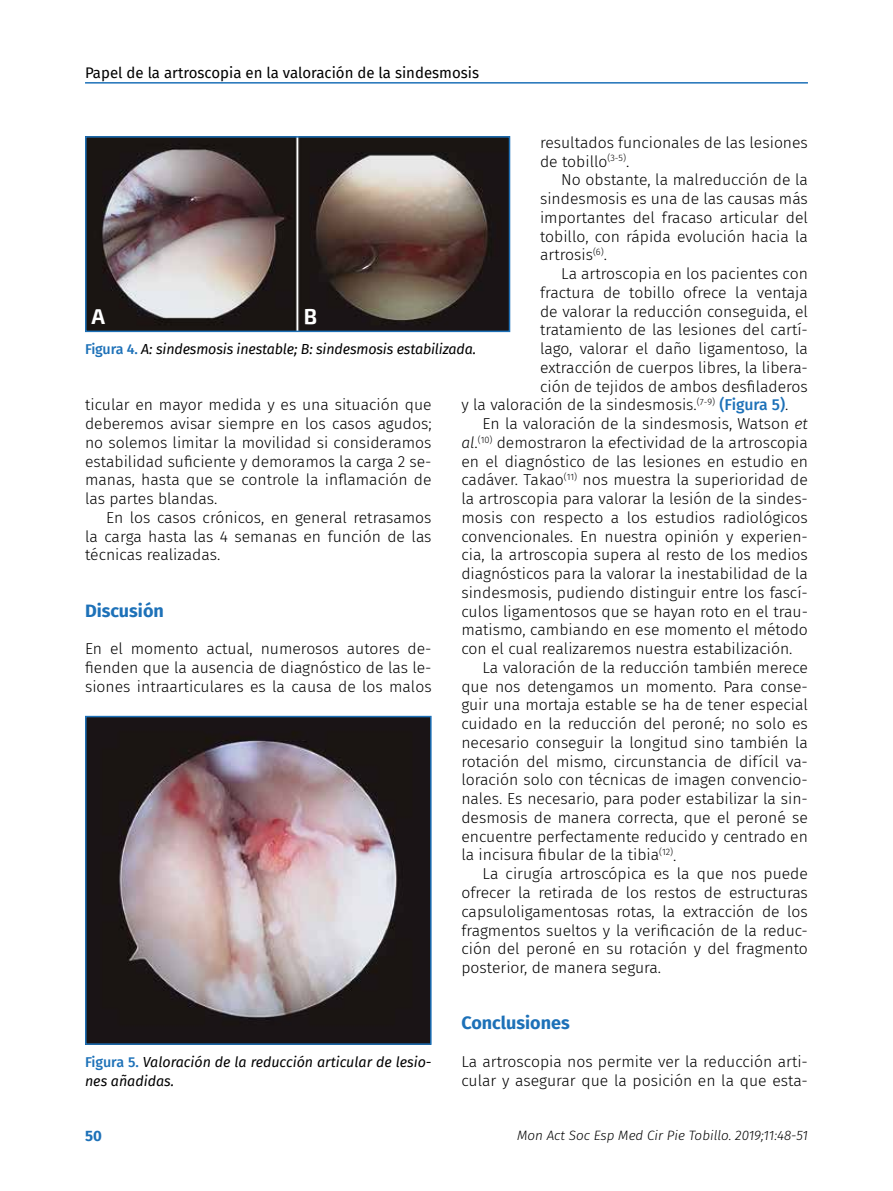
<style>
.page{position:relative;width:893px;height:1191px;background:#fff}
.page>*{position:absolute;margin:0;border:0;box-sizing:border-box;transform-origin:0 0}
.t1{font:700 21px "Exo 2";color:#fff}
.t2{font:700 18px "Fira Sans";color:#1d71b8}
.t3{font:300 15.75px/18.8px "Fira Sans";color:#000;text-align:justify}
.t4{font:15px "Fira Sans";color:#000}
.t5{font:700 15px "Fira Sans";color:#1d71b8}
.t6{font:italic 14.25px/18.8px "Fira Sans";letter-spacing:-.01em;color:#000}
.t7{font:italic 300 13.5px "Fira Sans";color:#000}
.s1{font-weight:500;color:#1d71b8}
.s2{font-style:italic}
.s3{font-weight:500;font-style:normal;color:#1d71b8}
</style>
<div class="page">
<hr style="left:85px;top:82px;width:723px;height:2px;background:#1d71b8">
<img style="left:88px;top:139px;width:419px;height:190px">
<div style="left:85px;top:136px;width:425px;height:196px;border:2px solid #1d71b8"></div>
<img style="left:88px;top:719px;width:341px;height:322px">
<div style="left:85px;top:716px;width:347px;height:328px;border:2px solid #1d71b8"></div>
<p class="t4" style="left:85px;top:61px;width:396px">Papel de la artroscopia en la valoración de la sindesmosis</p>
<p class="t3" style="left:540px;top:133px;width:269px">resultados funcionales de las lesiones de tobillo<sup>(3-5)</sup>.</p>
<p class="t3" style="left:540px;top:170px;width:269px;text-indent:21px">No obstante, la malreducción de la sindesmosis es una de las causas más importantes del fracaso articular del tobillo, con rápida evolución hacia la artrosis<sup>(6)</sup>.</p>
<p class="t3" style="left:561px;top:264px;width:248px">La artroscopia en los pacientes con</p>
<p class="t3" style="left:540px;top:283px;width:269px">fractura de tobillo ofrece la ventaja</p>
<p class="t3" style="left:540px;top:302px;width:269px">de valorar la reducción conseguida, el</p>
<p class="t3" style="left:540px;top:320px;width:269px">tratamiento de las lesiones del cartí-</p>
<p class="t3" style="left:540px;top:339px;width:269px">lago, valorar el daño ligamentoso, la</p>
<p class="t3" style="left:540px;top:358px;width:269px">extracción de cuerpos libres, la libera-</p>
<p class="t3" style="left:540px;top:377px;width:269px">ción de tejidos de ambos desfiladeros</p>
<p class="t3" style="left:461px;top:395px;width:328px">y la valoración de la sindesmosis.<sup>(7-9)</sup> <span class="s1">(Figura 5)</span>.</p>
<p class="t3" style="left:483px;top:414px;width:327px">En la valoración de la sindesmosis, Watson <span class="s2">et</span></p>
<p class="t3" style="left:461px;top:433px;width:348px"><span class="s2">al</span>.<sup>(10)</sup> demostraron la efectividad de la artroscopia</p>
<p class="t3" style="left:461px;top:452px;width:348px">en el diagnóstico de las lesiones en estudio en</p>
<p class="t3" style="left:461px;top:470px;width:348px">cadáver. Takao<sup>(11)</sup> nos muestra la superioridad de</p>
<p class="t3" style="left:461px;top:489px;width:348px">la artroscopia para valorar la lesión de la sindes-</p>
<p class="t3" style="left:461px;top:508px;width:348px">mosis con respecto a los estudios radiológicos</p>
<p class="t3" style="left:461px;top:527px;width:348px">convencionales. En nuestra opinión y experien-</p>
<p class="t3" style="left:461px;top:545px;width:348px">cia, la artroscopia supera al resto de los medios</p>
<p class="t3" style="left:461px;top:564px;width:348px">diagnósticos para la valorar la inestabilidad de la</p>
<p class="t3" style="left:461px;top:583px;width:348px">sindesmosis, pudiendo distinguir entre los fascí-</p>
<p class="t3" style="left:461px;top:602px;width:348px">culos ligamentosos que se hayan roto en el trau-</p>
<p class="t3" style="left:461px;top:620px;width:348px">matismo, cambiando en ese momento el método</p>
<p class="t3" style="left:461px;top:639px;width:333px">con el cual realizaremos nuestra estabilización.</p>
<p class="t3" style="left:483px;top:658px;width:327px">La valoración de la reducción también merece</p>
<p class="t3" style="left:461px;top:676px;width:348px">que nos detengamos un momento. Para conse-</p>
<p class="t3" style="left:461px;top:695px;width:348px">guir una mortaja estable se ha de tener especial</p>
<p class="t3" style="left:461px;top:714px;width:348px">cuidado en la reducción del peroné; no solo es</p>
<p class="t3" style="left:461px;top:733px;width:348px">necesario conseguir la longitud sino también la</p>
<p class="t3" style="left:461px;top:751px;width:348px">rotación del mismo, circunstancia de difícil va-</p>
<p class="t3" style="left:461px;top:770px;width:348px">loración solo con técnicas de imagen convencio-</p>
<p class="t3" style="left:461px;top:789px;width:348px">nales. Es necesario, para poder estabilizar la sin-</p>
<p class="t3" style="left:461px;top:808px;width:348px">desmosis de manera correcta, que el peroné se</p>
<p class="t3" style="left:461px;top:826px;width:348px">encuentre perfectamente reducido y centrado en</p>
<p class="t3" style="left:461px;top:845px;width:217px">la incisura fibular de la tibia<sup>(12)</sup>.</p>
<p class="t3" style="left:483px;top:864px;width:327px">La cirugía artroscópica es la que nos puede</p>
<p class="t3" style="left:461px;top:883px;width:348px">ofrecer la retirada de los restos de estructuras</p>
<p class="t3" style="left:461px;top:902px;width:348px">capsuloligamentosas rotas, la extracción de los</p>
<p class="t3" style="left:461px;top:920px;width:348px">fragmentos sueltos y la verificación de la reduc-</p>
<p class="t3" style="left:461px;top:939px;width:348px">ción del peroné en su rotación y del fragmento</p>
<p class="t3" style="left:461px;top:958px;width:201px">posterior, de manera segura.</p>
<p class="t2" style="left:461px;top:1008px;width:110px">Conclusiones</p>
<p class="t3" style="left:461px;top:1052px;width:348px">La artroscopia nos permite ver la reducción arti&shy;cular y asegurar que la posición en la que esta-</p>
<h1 class="t1" style="left:91px;top:304px;width:15px">A</h1>
<h1 class="t1" style="left:304px;top:304px;width:15px">B</h1>
<p class="t6" style="left:85px;top:339px;width:393px"><span class="s3">Figura 4.</span> A: sindesmosis inestable; B: sindesmosis estabilizada.</p>
<p class="t3" style="left:85px;top:395px;width:348px">ticular en mayor medida y es una situación que deberemos avisar siempre en los casos agudos; no solemos limitar la movilidad si consideramos estabilidad suficiente y demoramos la carga 2 se&shy;manas, hasta que se controle la inflamación de las partes blandas.</p>
<p class="t3" style="left:85px;top:508px;width:348px;text-indent:21px">En los casos crónicos, en general retrasamos la carga hasta las 4 semanas en función de las técnicas realizadas.</p>
<p class="t2" style="left:85px;top:595px;width:80px">Discusión</p>
<p class="t3" style="left:85px;top:639px;width:348px">En el momento actual, numerosos autores de&shy;fienden que la ausencia de diagnóstico de las le&shy;siones intraarticulares es la causa de los malos</p>
<p class="t6" style="left:85px;top:1052px;width:348px"><span class="s3">Figura 5.</span> Valoración de la reducción articular de lesio&shy;nes añadidas.</p>
<p class="t5" style="left:85px;top:1123px;width:18px">50</p>
<p class="t7" style="left:517px;top:1125px;width:292px">Mon Act Soc Esp Med Cir Pie Tobillo. 2019;11:48-51</p>
</div>
